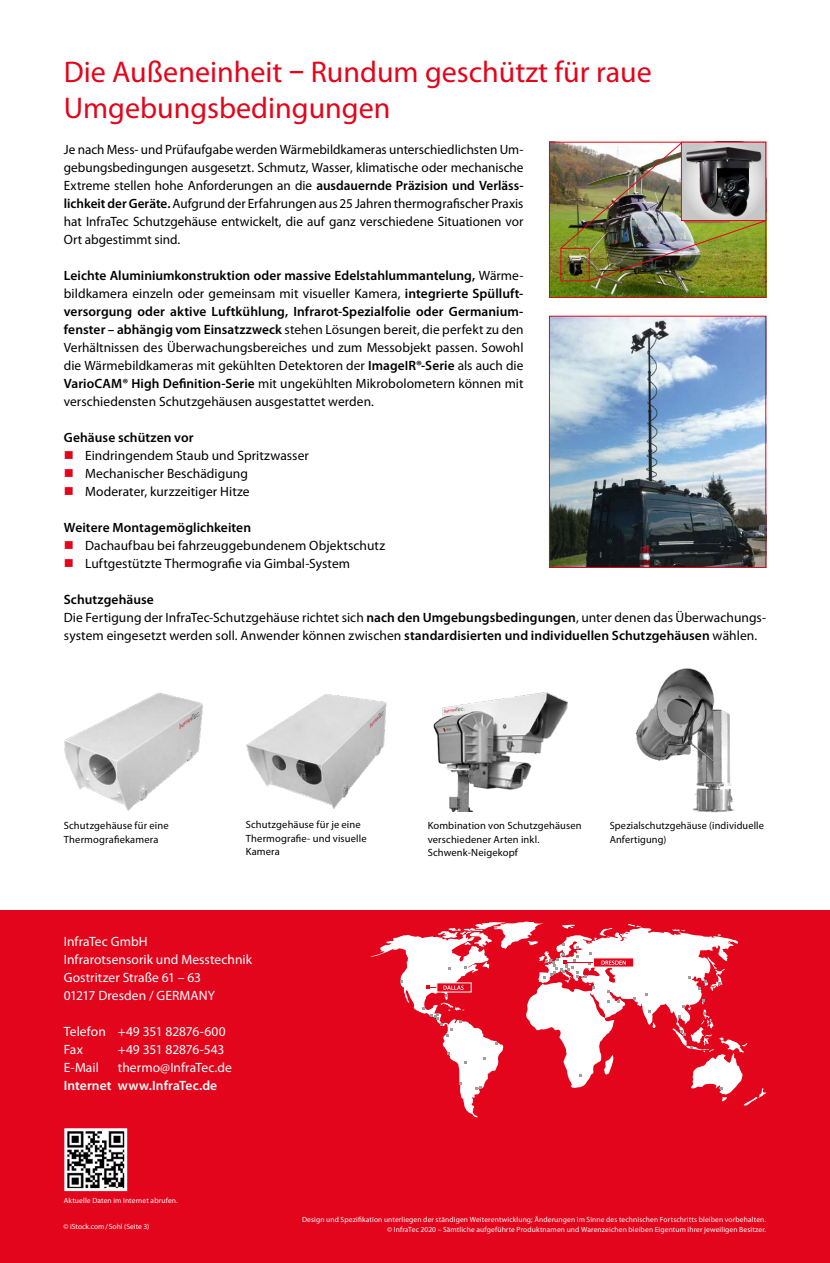
<style>
.page{position:relative;width:830px;height:1263px;background:#fff}
.page>*{position:absolute;margin:0;border:0;box-sizing:border-box;transform-origin:0 0}
.t1{font:30px/36px "Myriad Pro";color:#e3051b}
.t2{font:13.5px/18px "Myriad Pro";letter-spacing:.005em;color:#000}
.t3{font:13.5px/18px "Myriad Pro";letter-spacing:.005em;color:#fff}
.t4{font:600 13.5px "Myriad Pro";letter-spacing:.005em;color:#000}
.t5{font:600 13.5px "Myriad Pro";letter-spacing:.01em;color:#fff}
.t6{font:13.5px "Myriad Pro";letter-spacing:-.015em;color:#fff}
.t7{font:10.5px/13.5px "Myriad Pro";letter-spacing:.015em;color:#000}
.t8{font:7.5px/10.5px "Myriad Pro";letter-spacing:.015em;color:#fff;text-align:right}
.s1{font-weight:600}
</style>
<div class="page">
<div style="left:0;top:910px;width:829px;height:353px;background:#e3051b"></div>
<img style="left:551px;top:318px;width:212px;height:248px">
<div style="left:549px;top:316px;width:216px;height:252px;border:1px solid #e3051b"></div>
<img style="left:551px;top:144px;width:212px;height:152px">
<div style="left:549px;top:142px;width:216px;height:156px;border:1px solid #e3051b"></div>
<img style="left:559px;top:142px;width:206px;height:140px">
<svg style="left:64px;top:1128px;width:64px;height:64px;background:#958d8e"></svg>
<img style="left:433px;top:692px;width:135px;height:119px">
<img style="left:246px;top:694px;width:141px;height:115px">
<img style="left:64px;top:692px;width:139px;height:119px">
<img style="left:635px;top:668px;width:99px;height:145px">
<svg style="left:370px;top:921px;width:395px;height:196px"></svg>
<h1 class="t1" style="left:64px;top:53px;width:589px">Die Außeneinheit <span class="s1">–</span> Rundum geschützt für raue<br>Umgebungsbedingungen</h1>
<p class="t2" style="left:64px;top:140px;width:461px;text-align:justify">Je nach Mess- und Prüfaufgabe werden Wärmebildkameras unterschiedlichsten Um&shy;gebungsbedingungen ausgesetzt. Schmutz, Wasser, klimatische oder mechanische Extreme stellen hohe Anforderungen an die <span class="s1">ausdauernde Präzision und Verläss&shy;lichkeit der Geräte.</span> Aufgrund der Erfahrungen aus 25 Jahren thermografischer Praxis hat InfraTec Schutzgehäuse entwickelt, die auf ganz verschiedene Situationen vor Ort abgestimmt sind.</p>
<p class="t2" style="left:64px;top:266px;width:461px;text-align:justify"><span class="s1">Leichte Aluminiumkonstruktion oder massive Edelstahlummantelung,</span> Wärme&shy;bildkamera einzeln oder gemeinsam mit visueller Kamera, <span class="s1">integrierte Spülluft&shy;versorgung oder aktive Luftkühlung, Infrarot-Spezialfolie oder Germanium&shy;fenster – abhängig vom Einsatzzweck</span> stehen Lösungen bereit, die perfekt zu den Verhältnissen des Überwachungsbereiches und zum Messobjekt passen. Sowohl die Wärmebildkameras mit gekühlten Detektoren der <span class="s1">ImageIR®-Serie</span> als auch die <span class="s1">VarioCAM® High Definition-Serie</span> mit ungekühlten Mikrobolometern können mit verschiedensten Schutzgehäusen ausgestattet werden.</p>
<p class="t4" style="left:64px;top:429px;width:131px">Gehäuse schützen vor</p>
<p class="t2" style="left:85px;top:446px;width:225px">Eindringendem Staub und Spritzwasser<br>Mechanischer Beschädigung<br>Moderater, kurzzeitiger Hitze</p>
<p class="t4" style="left:64px;top:519px;width:189px">Weitere Montagemöglichkeiten</p>
<p class="t2" style="left:85px;top:536px;width:301px">Dachaufbau bei fahrzeuggebundenem Objektschutz<br>Luftgestützte Thermografie via Gimbal-System</p>
<p class="t2" style="left:64px;top:590px;width:703px"><span class="s1">Schutzgehäuse<br></span>Die Fertigung der InfraTec-Schutzgehäuse richtet sich <span class="s1">nach den Umgebungsbedingungen</span>, unter denen das Überwachungs&shy;system eingesetzt werden soll. Anwender können zwischen <span class="s1">standardisierten und individuellen Schutzgehäusen</span> wählen.</p>
<p class="t7" style="left:64px;top:819px;width:106px">Schutzgehäuse für eine<br>Thermografiekamera</p>
<p class="t7" style="left:246px;top:818px;width:122px">Schutzgehäuse für je eine<br>Thermografie- und visuelle<br>Kamera</p>
<p class="t7" style="left:609px;top:818px;width:156px">Spezialschutzgehäuse (individuelle<br>Anfertigung)</p>
<p class="t7" style="left:427px;top:818px;width:155px">Kombination von Schutzgehäusen verschiedener Arten inkl.<br>Schwenk-Neigekopf</p>
<p class="t3" style="left:64px;top:932px;width:190px">InfraTec GmbH<br>Infrarotsensorik und Messtechnik<br>Gostritzer Straße 61 – 63<br>01217 Dresden / GERMANY</p>
<p class="t3" style="left:64px;top:1022px;width:163px">Telefon +49 351 82876-600<br>Fax</p>
<p class="t6" style="left:118px;top:1041px;width:108px">+49 351 82876-543</p>
<p class="t3" style="left:64px;top:1058px;width:36px">E-Mail</p>
<p class="t3" style="left:118px;top:1058px;width:115px">thermo@InfraTec.de</p>
<p class="t5" style="left:64px;top:1077px;width:155px">Internet www.InfraTec.de</p>
<p class="t8" style="left:64px;top:1195px;width:115px">Aktuelle Daten im Internet abrufen.</p>
<p class="t8" style="left:63px;top:1221px;width:87px">© iStock.com/ Sohl (Seite 3)</p>
<p class="t8" style="left:302px;top:1214px;width:465px">Design und Spezifikation unterliegen der ständigen Weiterentwicklung; Änderungen im Sinne des technischen Fortschritts bleiben vorbehalten. © InfraTec 2020 – Sämtliche aufgeführte Produktnamen und Warenzeichen bleiben Eigentum ihrer jeweiligen Besitzer.</p>
</div>
